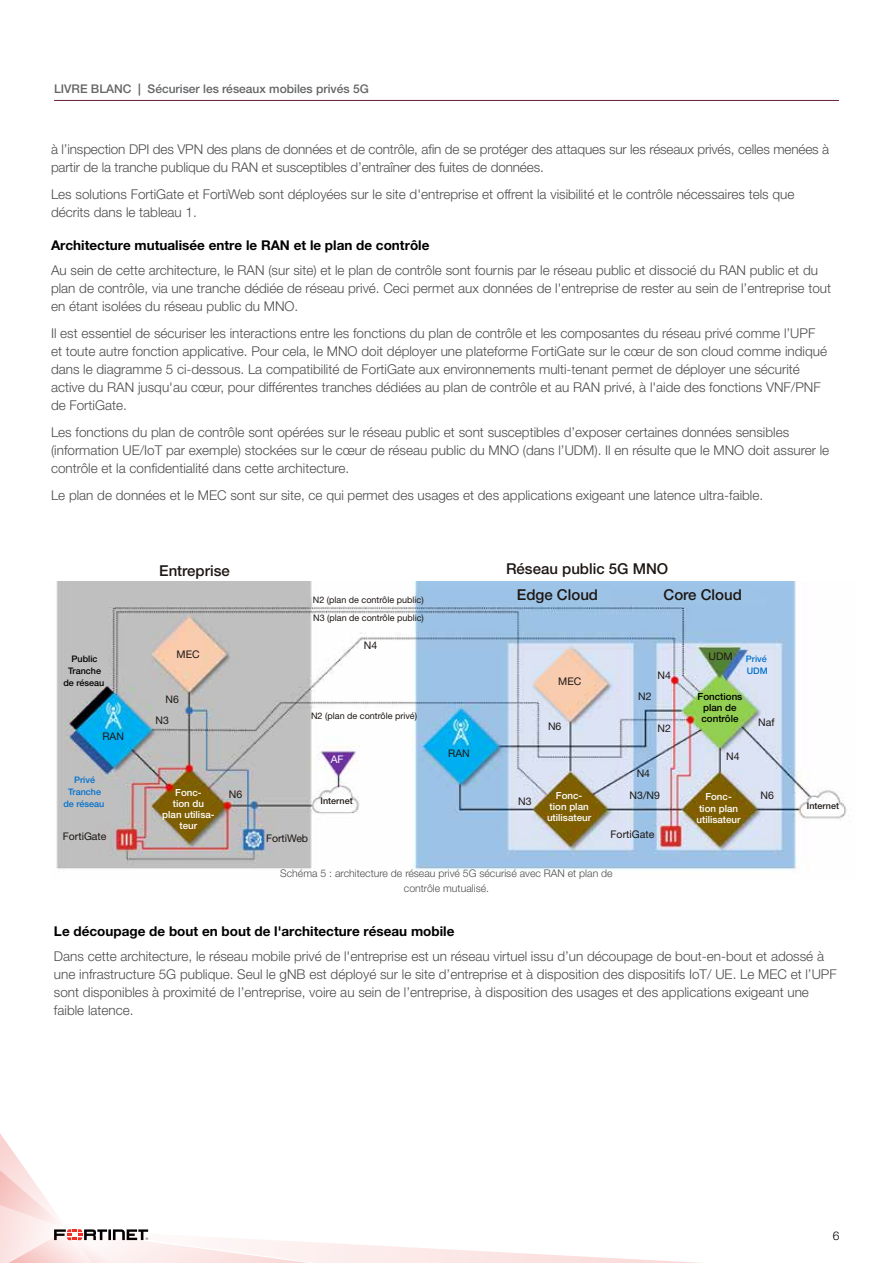
<style>
.page{position:relative;width:893px;height:1263px;background:#fff}
.page>*{position:absolute;margin:0;border:0;box-sizing:border-box;transform-origin:0 0}
.t1{font:500 15px/26.1px "Helvetica Neue LT Pro";color:#1d1714}
.t2{font:300 13.5px/18px "Helvetica Neue LT Pro";color:#4d4d4f}
.t3{font:700 13.5px "Helvetica Neue LT Pro";color:#000}
.t4{font:500 12px "Helvetica Neue LT Pro";color:#636466}
.t5{font:300 12px "Helvetica Neue LT Pro";color:#000}
.t6{font:300 10.5px/15px "Helvetica Neue LT Pro";color:#4d4d4f;text-align:center}
.t7{font:10.5px "Helvetica Neue LT Pro";color:#1d1714}
.t8{font:10.5px "Helvetica Neue LT Pro";color:#fff}
.t9{font:500 9.75px/11.1px "Helvetica Neue LT Pro";color:#fff;text-align:center}
.t10{font:500 9.75px/11.2px "Helvetica Neue LT Pro";color:#000;text-align:center}
.t11{font:9px "Helvetica Neue LT Pro";color:#1d1714}
.t12{font:500 9px/12px "Helvetica Neue LT Pro";color:#0071ce;text-align:center}
.t13{font:500 9px/12px "Helvetica Neue LT Pro";color:#000;text-align:center}
.t14{font:500 9px "Helvetica Neue LT Pro";color:#1d1714}
.s1{font-weight:700}
</style>
<div class="page">
<hr style="left:54px;top:100px;width:785px;height:1px;background:#691c32">
<svg style="left:0;top:1133px;width:701px;height:130px"></svg>
<img style="left:56px;top:582px;width:791px;height:289px">
<div style="left:517px;top:585px;width:94px;height:19px;background:#9dc3e6"></div>
<div style="left:663px;top:585px;width:94px;height:19px;background:#9dc3e6"></div>
<p class="t4" style="left:54px;top:82px;width:316px">LIVRE BLANC <span class="s1">|</span> Sécuriser les réseaux mobiles privés 5G</p>
<p class="t2" style="left:51px;top:140px;width:780px">à l’inspection DPI des VPN des plans de données et de contrôle, afin de se protéger des attaques sur les réseaux privés, celles menées à partir de la tranche publique du RAN et susceptibles d’entraîner des fuites de données.</p>
<p class="t2" style="left:51px;top:185px;width:745px">Les solutions FortiGate et FortiWeb sont déployées sur le site d'entreprise et offrent la visibilité et le contrôle nécessaires tels que décrits dans le tableau 1.</p>
<p class="t3" style="left:51px;top:237px;width:380px">Architecture mutualisée entre le RAN et le plan de contrôle</p>
<p class="t2" style="left:51px;top:261px;width:782px">Au sein de cette architecture, le RAN (sur site) et le plan de contrôle sont fournis par le réseau public et dissocié du RAN public et du plan de contrôle, via une tranche dédiée de réseau privé. Ceci permet aux données de l'entreprise de rester au sein de l’entreprise tout en étant isolées du réseau public du MNO.</p>
<p class="t2" style="left:51px;top:324px;width:777px">Il est essentiel de sécuriser les interactions entre les fonctions du plan de contrôle et les composantes du réseau privé comme l’UPF et toute autre fonction applicative. Pour cela, le MNO doit déployer une plateforme FortiGate sur le cœur de son cloud comme indiqué dans le diagramme 5 ci-dessous. La compatibilité de FortiGate aux environnements multi-tenant permet de déployer une sécurité active du RAN jusqu'au cœur, pour différentes tranches dédiées au plan de contrôle et au RAN privé, à l'aide des fonctions VNF/PNF de FortiGate.</p>
<p class="t2" style="left:51px;top:423px;width:780px">Les fonctions du plan de contrôle sont opérées sur le réseau public et sont susceptibles d’exposer certaines données sensibles (information UE/IoT par exemple) stockées sur le cœur de réseau public du MNO (dans l’UDM). Il en résulte que le MNO doit assurer le contrôle et la confidentialité dans cette architecture.</p>
<p class="t2" style="left:51px;top:485px;width:714px">Le plan de données et le MEC sont sur site, ce qui permet des usages et des applications exigeant une latence ultra-faible.</p>
<p class="t13" style="left:63px;top:653px;width:42px">Public<br>Tranche de réseau</p>
<p class="t7" style="left:102px;top:730px;width:23px">RAN</p>
<p class="t1" style="left:159px;top:557px;width:72px">Entreprise</p>
<p class="t7" style="left:177px;top:648px;width:25px">MEC</p>
<p class="t7" style="left:166px;top:692px;width:15px">N6</p>
<p class="t7" style="left:156px;top:714px;width:15px">N3</p>
<p class="t11" style="left:313px;top:594px;width:112px">N2 (plan de contrôle public)</p>
<p class="t11" style="left:313px;top:612px;width:112px">N3 (plan de contrôle public)</p>
<p class="t7" style="left:364px;top:639px;width:15px">N4</p>
<p class="t11" style="left:311px;top:711px;width:107px">N2 (plan de contrôle privé)</p>
<p class="t8" style="left:331px;top:753px;width:14px">AF</p>
<p class="t7" style="left:448px;top:746px;width:23px">RAN</p>
<p class="t1" style="left:517px;top:555px;width:153px;text-indent:-11px">Réseau public 5G MNO<br>Edge Cloud</p>
<p class="t1" style="left:663px;top:581px;width:80px">Core Cloud</p>
<p class="t7" style="left:558px;top:675px;width:25px">MEC</p>
<p class="t7" style="left:548px;top:720px;width:15px">N6</p>
<p class="t7" style="left:657px;top:669px;width:15px">N4</p>
<p class="t7" style="left:638px;top:690px;width:15px">N2</p>
<p class="t7" style="left:657px;top:722px;width:15px">N2</p>
<p class="t7" style="left:709px;top:649px;width:26px">UDM</p>
<p class="t12" style="left:746px;top:653px;width:23px;text-align:left">Privé<br>UDM</p>
<p class="t10" style="left:697px;top:690px;width:46px">Fonctions plan de contrôle</p>
<p class="t7" style="left:726px;top:750px;width:15px">N4</p>
<p class="t7" style="left:758px;top:716px;width:18px">Naf</p>
<p class="t7" style="left:637px;top:766px;width:15px">N4</p>
<p class="t12" style="left:63px;top:773px;width:42px">Privé<br>Tranche de réseau</p>
<p class="t9" style="left:162px;top:787px;width:54px">Fonc-<br>tion du plan utilisa&shy;teur</p>
<p class="t9" style="left:547px;top:790px;width:46px">Fonc&shy;tion plan utilisateur</p>
<p class="t9" style="left:696px;top:791px;width:46px">Fonc&shy;tion plan utilisateur</p>
<p class="t7" style="left:229px;top:788px;width:15px">N6</p>
<p class="t7" style="left:630px;top:789px;width:32px">N3/N9</p>
<p class="t7" style="left:760px;top:789px;width:15px">N6</p>
<p class="t14" style="left:321px;top:795px;width:34px">Internet</p>
<p class="t7" style="left:518px;top:795px;width:15px">N3</p>
<p class="t7" style="left:63px;top:829px;width:45px">FortiGate</p>
<p class="t7" style="left:611px;top:828px;width:45px">FortiGate</p>
<p class="t7" style="left:266px;top:831px;width:44px">FortiWeb</p>
<p class="t6" style="left:280px;top:865px;width:334px">Schéma 5 : architecture de réseau privé 5G sécurisé avec RAN et plan de contrôle mutualisé.</p>
<p class="t14" style="left:807px;top:800px;width:34px">Internet</p>
<p class="t3" style="left:54px;top:923px;width:402px">Le découpage de bout en bout de l'architecture réseau mobile</p>
<p class="t2" style="left:54px;top:946px;width:784px">Dans cette architecture, le réseau mobile privé de l'entreprise est un réseau virtuel issu d’un découpage de bout-en-bout et adossé à une infrastructure 5G publique. Seul le gNB est déployé sur le site d’entreprise et à disposition des dispositifs IoT/ UE. Le MEC et l’UPF sont disponibles à proximité de l’entreprise, voire au sein de l’entreprise, à disposition des usages et des applications exigeant une faible latence.</p>
<p class="t5" style="left:833px;top:1229px;width:8px">6</p>
</div>
